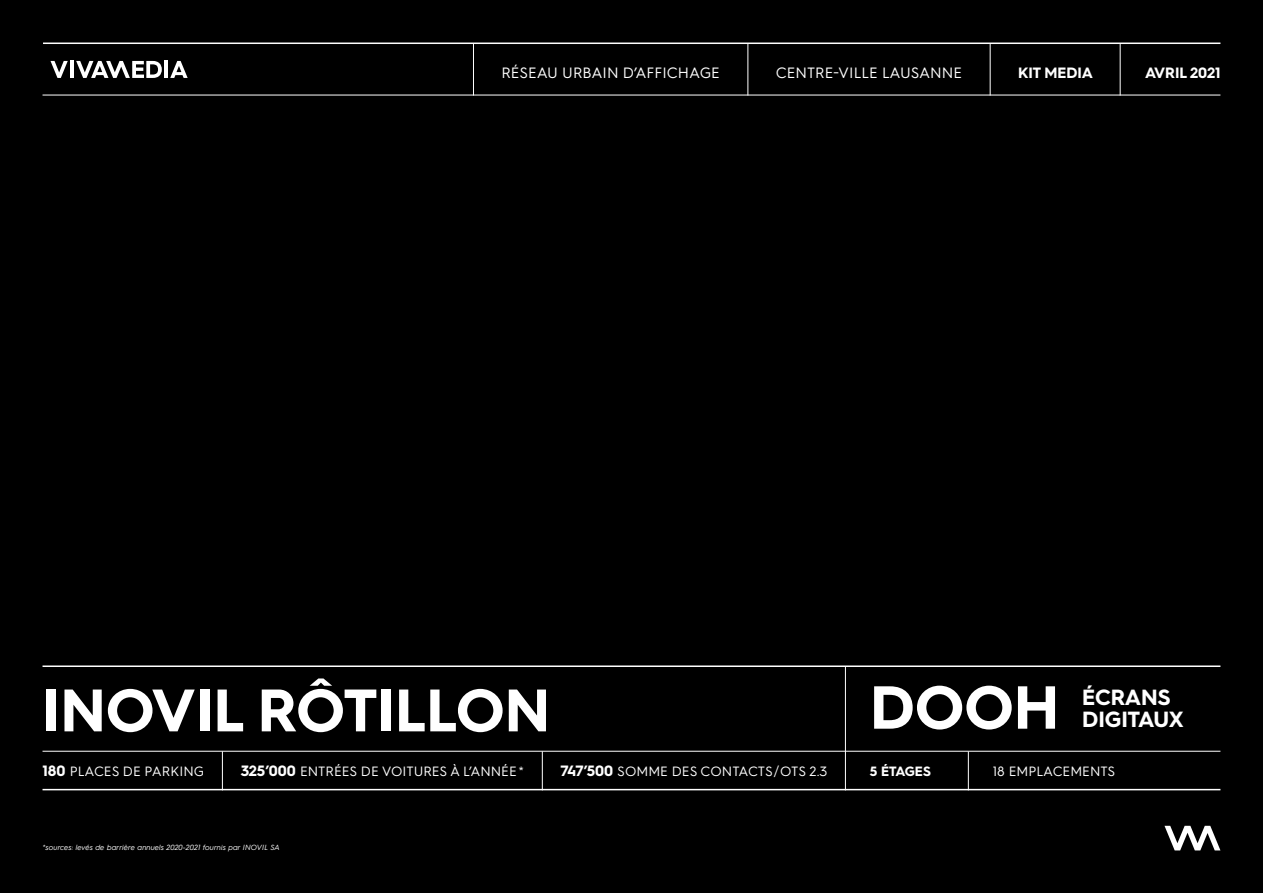
<style>
.page{position:relative;width:1263px;height:893px;background:#000}
.page>*{position:absolute;margin:0;border:0;box-sizing:border-box;transform-origin:0 0}
.t1{font:700 60.75px "Hurme Geometric Sans 3";color:#fff}
.t2{font:700 60px "Hurme Geometric Sans 3";color:#fff}
.t3{font:700 22.05px/22.6px "Hurme Geometric Sans 3";color:#fff}
.t4{font:15px "Hurme Geometric Sans 3";color:#fff}
.t5{font:700 15px "Hurme Geometric Sans 3";color:#fff}
.t6{font:13.5px "Hurme Geometric Sans 3";color:#fff}
.t7{font:700 13.5px "Hurme Geometric Sans 3";color:#fff}
.t8{font:italic 7.5px "Hurme Geometric Sans 3";color:#fff}
.s1{font-weight:700;font-size:15px}
</style>
<div class="page">
<svg style="left:1164px;top:826px;width:56px;height:24px"></svg>
<hr style="left:43px;top:665px;width:1177px;height:2px;background:#fff">
<hr style="left:43px;top:95px;width:1177px;height:1px;background:#fff">
<hr style="left:43px;top:43px;width:1177px;height:1px;background:#fff">
<hr style="left:748px;top:44px;width:1px;height:51px;background:#fff">
<hr style="left:990px;top:44px;width:1px;height:51px;background:#fff">
<hr style="left:1120px;top:44px;width:1px;height:51px;background:#fff">
<hr style="left:473px;top:44px;width:1px;height:51px;background:#fff">
<hr style="left:222px;top:751px;width:1px;height:39px;background:#fff">
<hr style="left:542px;top:751px;width:1px;height:39px;background:#fff">
<hr style="left:43px;top:789px;width:1177px;height:1px;background:#fff">
<hr style="left:43px;top:751px;width:1177px;height:1px;background:#fff">
<hr style="left:164px;top:61px;width:4px;height:17px;background:#fff">
<svg style="left:170px;top:61px;width:18px;height:17px"></svg>
<svg style="left:51px;top:61px;width:17px;height:17px"></svg>
<hr style="left:70px;top:61px;width:4px;height:17px;background:#fff">
<svg style="left:76px;top:61px;width:86px;height:17px"></svg>
<hr style="left:845px;top:667px;width:1px;height:123px;background:#fff">
<hr style="left:968px;top:751px;width:1px;height:39px;background:#fff">
<p class="t4" style="left:501px;top:62px;width:220px">RÉSEAU URBAIN D’AFFICHAGE</p>
<p class="t4" style="left:776px;top:62px;width:188px">CENTRE-VILLE LAUSANNE</p>
<p class="t5" style="left:1145px;top:62px;width:77px">AVRIL 2021</p>
<p class="t5" style="left:1018px;top:62px;width:76px">KIT MEDIA</p>
<h2 class="t2" style="left:43px;top:668px;width:509px">INOVIL RÔTILLON</h2>
<p class="t6" style="left:43px;top:761px;width:163px"><span class="s1">180</span> PLACES DE PARKING</p>
<p class="t6" style="left:241px;top:761px;width:285px"><span class="s1">325’000</span> ENTRÉES DE VOITURES À L’ANNÉE*</p>
<p class="t6" style="left:561px;top:761px;width:268px"><span class="s1">747’500</span> SOMME DES CONTACTS/OTS 2.3</p>
<p class="t8" style="left:43px;top:843px;width:239px">*sources: levés de barrière annuels 2020-2021 fournis par INOVIL SA</p>
<h1 class="t1" style="left:870px;top:665px;width:191px">DOOH</h1>
<h3 class="t3" style="left:1082px;top:684px;width:103px">ÉCRANS<br>DIGITAUX</h3>
<p class="t7" style="left:870px;top:762px;width:62px">5 ÉTAGES</p>
<p class="t6" style="left:993px;top:762px;width:124px">18 EMPLACEMENTS</p>
</div>
